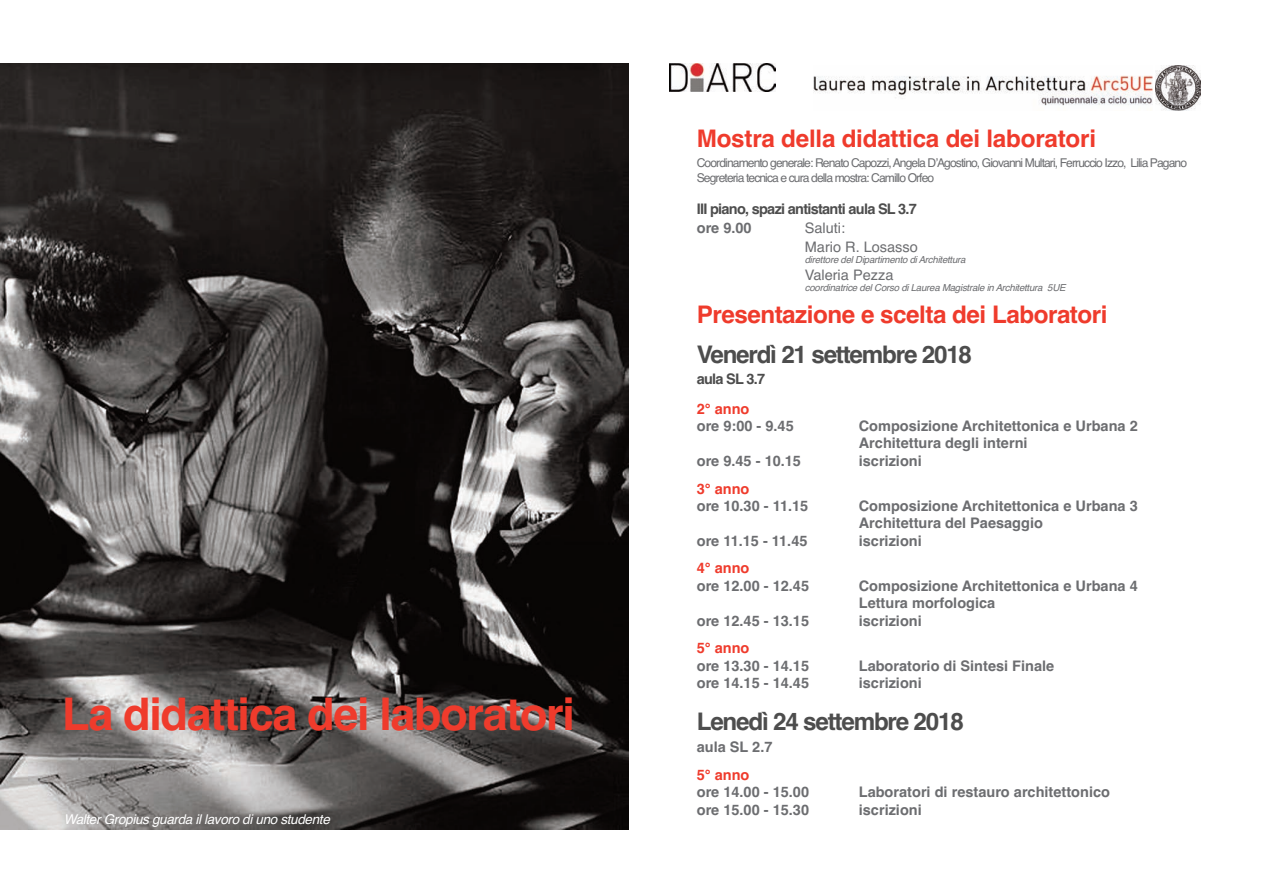
<style>
.page{position:relative;width:1263px;height:893px;background:#fff}
.page>*{position:absolute;margin:0;border:0;box-sizing:border-box;transform-origin:0 0}
.t1{font:700 45px "Helvetica";letter-spacing:-.03em;color:#ef3b2c}
.t2{font:700 24.3px "Helvetica";letter-spacing:-.015em;color:#ef3b2c}
.t3{font:700 24.3px "Helvetica";letter-spacing:-.05em;color:#4d4d4d}
.t4{font:700 14.55px/17.4px "Helvetica";color:#6c6d70}
.t5{font:700 14.55px "Helvetica";letter-spacing:-.05em;color:#4d4d4d}
.t6{font:14.55px/19.2px "Helvetica";color:#6c6d70}
.t7{font:700 14.55px "Helvetica";color:#ef3b2c}
.t8{font:italic 13.5px "Helvetica";letter-spacing:-.025em;color:#fff}
.t9{font:12.15px/14.5px "Helvetica";letter-spacing:-.075em;color:#6c6d70}
.t10{font:italic 9.75px "Helvetica";letter-spacing:-.025em;color:#6c6d70}
</style>
<div class="page">
<img style="left:0;top:64px;width:629px;height:765px">
<img style="left:814px;top:75px;width:339px;height:31px">
<img style="left:670px;top:64px;width:106px;height:27px">
<img style="left:1155px;top:65px;width:45px;height:45px">
<h1 class="t1" style="left:62px;top:688px;width:514px">La didattica dei laboratori</h1>
<p class="t8" style="left:64px;top:812px;width:268px">Walter Gropius guarda il lavoro di uno studente</p>
<h2 class="t2" style="left:697px;top:124px;width:401px">Mostra della didattica dei laboratori</h2>
<p class="t9" style="left:697px;top:155px;width:492px">Coordinamento generale: Renato Capozzi, Angela D’Agostino, Giovanni Multari, Ferruccio Izzo, Lilia Pagano<br>Segreteria tecnica e cura della mostra: Camillo Orfeo</p>
<p class="t5" style="left:697px;top:201px;width:222px">III piano, spazi antistanti aula SL 3.7</p>
<p class="t4" style="left:697px;top:219px;width:56px">ore 9.00</p>
<p class="t6" style="left:805px;top:218px;width:115px">Saluti:<br>Mario R. Losasso</p>
<p class="t10" style="left:805px;top:254px;width:162px">direttore del Dipartimento di Architettura</p>
<p class="t6" style="left:805px;top:266px;width:90px">Valeria Pezza</p>
<p class="t10" style="left:805px;top:282px;width:262px">coordinatrice del Corso di Laurea Magistrale in Architettura 5UE</p>
<h2 class="t2" style="left:697px;top:301px;width:412px">Presentazione e scelta dei Laboratori</h2>
<h2 class="t3" style="left:697px;top:340px;width:277px">Venerdì 21 settembre 2018</h2>
<p class="t5" style="left:697px;top:371px;width:70px">aula SL 3.7</p>
<p class="t7" style="left:697px;top:400px;width:54px">2° anno</p>
<p class="t4" style="left:697px;top:417px;width:98px">ore 9:00 - 9.45</p>
<p class="t4" style="left:859px;top:417px;width:280px">Composizione Architettonica e Urbana 2<br>Architettura degli interni</p>
<p class="t4" style="left:697px;top:452px;width:106px">ore 9.45 - 10.15</p>
<p class="t4" style="left:859px;top:452px;width:65px">iscrizioni</p>
<p class="t7" style="left:697px;top:480px;width:54px">3° anno</p>
<p class="t4" style="left:697px;top:497px;width:113px">ore 10.30 - 11.15</p>
<p class="t4" style="left:859px;top:497px;width:280px">Composizione Architettonica e Urbana 3<br>Architettura del Paesaggio</p>
<p class="t4" style="left:697px;top:532px;width:112px">ore 11.15 - 11.45</p>
<p class="t4" style="left:859px;top:532px;width:65px">iscrizioni</p>
<p class="t7" style="left:697px;top:560px;width:54px">4° anno</p>
<p class="t4" style="left:697px;top:577px;width:114px">ore 12.00 - 12.45</p>
<p class="t4" style="left:859px;top:577px;width:280px">Composizione Architettonica e Urbana 4<br>Lettura morfologica</p>
<p class="t4" style="left:697px;top:612px;width:114px">ore 12.45 - 13.15</p>
<p class="t4" style="left:859px;top:612px;width:65px">iscrizioni</p>
<p class="t7" style="left:697px;top:640px;width:54px">5° anno</p>
<p class="t4" style="left:697px;top:657px;width:114px">ore 13.30 - 14.15</p>
<p class="t4" style="left:859px;top:657px;width:197px">Laboratorio di Sintesi Finale</p>
<p class="t4" style="left:697px;top:675px;width:114px">ore 14.15 - 14.45</p>
<p class="t4" style="left:859px;top:675px;width:65px">iscrizioni</p>
<h2 class="t3" style="left:697px;top:708px;width:269px">Lenedì 24 settembre 2018</h2>
<p class="t4" style="left:697px;top:739px;width:77px">aula SL 2.7</p>
<p class="t7" style="left:697px;top:766px;width:54px">5° anno</p>
<p class="t4" style="left:697px;top:784px;width:114px">ore 14.00 - 15.00</p>
<p class="t4" style="left:859px;top:784px;width:253px">Laboratori di restauro architettonico</p>
<p class="t4" style="left:697px;top:801px;width:114px">ore 15.00 - 15.30</p>
<p class="t4" style="left:859px;top:801px;width:65px">iscrizioni</p>
</div>
